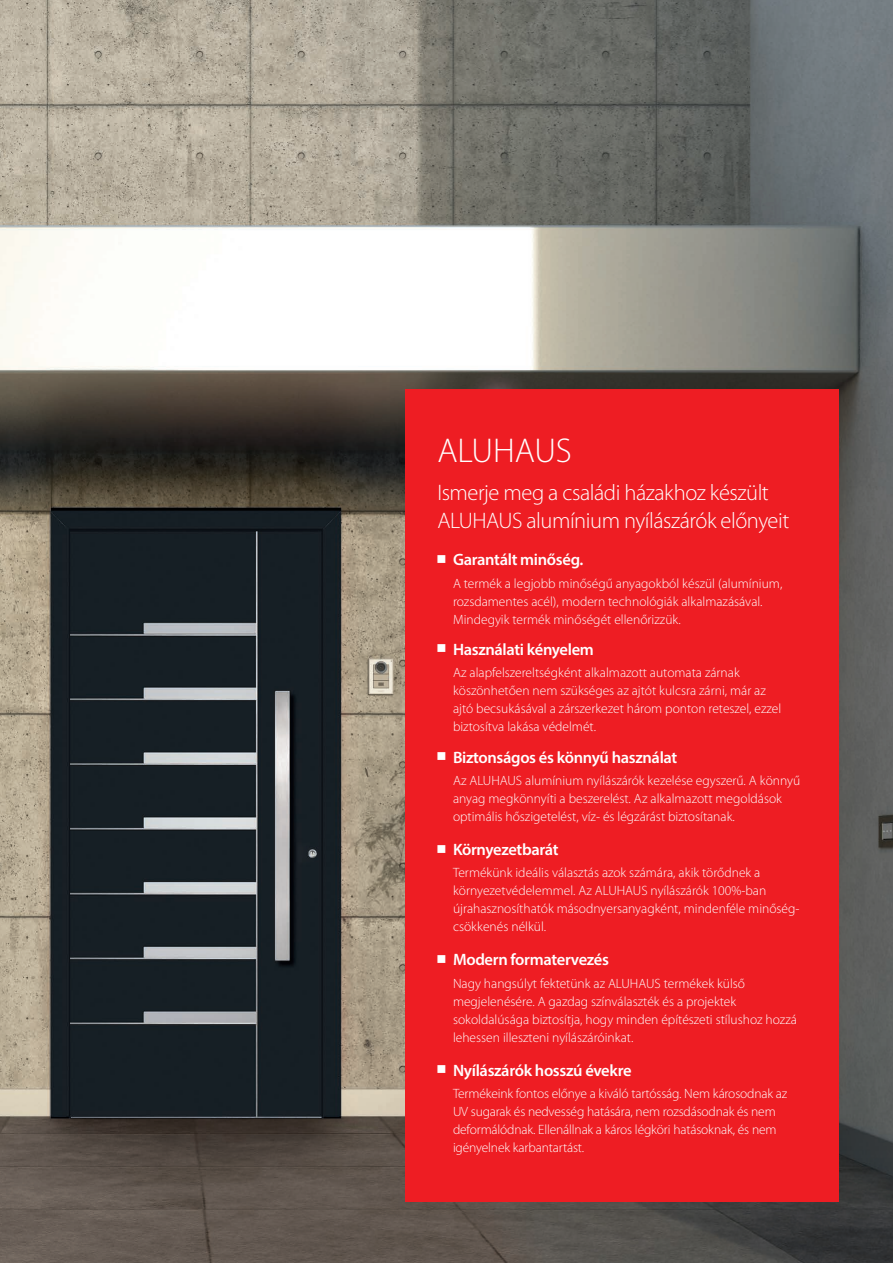
<style>
.page{position:relative;width:893px;height:1263px;background:#fff}
.page>*{position:absolute;margin:0;border:0;box-sizing:border-box;transform-origin:0 0}
.t1{font:300 34.5px "Myriad Pro";color:#fff}
.t2{font:300 22.5px/28.5px "Myriad Pro";letter-spacing:-.02em;color:#fff}
.t3{font:600 16.5px "Myriad Pro";letter-spacing:-.02em;color:#fff}
.t4{font:300 13.5px/18px "Myriad Pro";color:#fff}
</style>
<div class="page">
<img style="left:0;top:0;width:893px;height:1263px">
<div style="left:405px;top:389px;width:434px;height:812px;background:#ee1d23"></div>
<h1 class="t1" style="left:437px;top:429px;width:136px">ALUHAUS</h1>
<h2 class="t2" style="left:437px;top:478px;width:353px">Ismerje meg a családi házakhoz készült<br>ALUHAUS alumínium nyílászárók előnyeit</h2>
<p class="t3" style="left:436px;top:549px;width:148px">■ Garantált minőség.</p>
<p class="t4" style="left:453px;top:574px;width:331px">A termék a legjobb minőségű anyagokból készül (alumínium, rozsdamentes acél), modern technológiák alkalmazásával.<br>Mindegyik termék minőségét ellenőrizzük.</p>
<p class="t3" style="left:436px;top:638px;width:159px">■ Használati kényelem</p>
<p class="t4" style="left:453px;top:663px;width:330px">Az alapfelszereltségként alkalmazott automata zárnak köszönhetően nem szükséges az ajtót kulcsra zárni, már az ajtó becsukásával a zárszerkezet három ponton reteszel, ezzel biztosítva lakása védelmét.</p>
<p class="t3" style="left:436px;top:747px;width:242px">■ Biztonságos és könnyű használat</p>
<p class="t4" style="left:453px;top:771px;width:349px">Az ALUHAUS alumínium nyílászárók kezelése egyszerű. A könnyű anyag megkönnyíti a beszerelést. Az alkalmazott megoldások optimális hőszigetelést, víz- és légzárást biztosítanak.</p>
<p class="t3" style="left:436px;top:839px;width:124px">■ Környezetbarát</p>
<p class="t4" style="left:453px;top:864px;width:348px">Termékünk ideális választás azok számára, akik törődnek a környezetvédelemmel. Az ALUHAUS nyílászárók 100%-ban újrahasznosíthatók másodnyersanyagként, mindenféle minőség&shy;csökkenés nélkül.</p>
<p class="t3" style="left:436px;top:949px;width:174px">■ Modern formatervezés</p>
<p class="t4" style="left:453px;top:974px;width:345px">Nagy hangsúlyt fektetünk az ALUHAUS termékek külső megjelenésére. A gazdag színválaszték és a projektek sokoldalúsága biztosítja, hogy minden építészeti stílushoz hozzá lehessen illeszteni nyílászáróinkat.</p>
<p class="t3" style="left:436px;top:1059px;width:197px">■ Nyílászárók hosszú évekre</p>
<p class="t4" style="left:453px;top:1084px;width:336px">Termékeink fontos előnye a kiváló tartósság. Nem károsodnak az UV sugarak és nedvesség hatására, nem rozsdásodnak és nem deformálódnak. Ellenállnak a káros légköri hatásoknak, és nem igényelnek karbantartást.</p>
</div>
